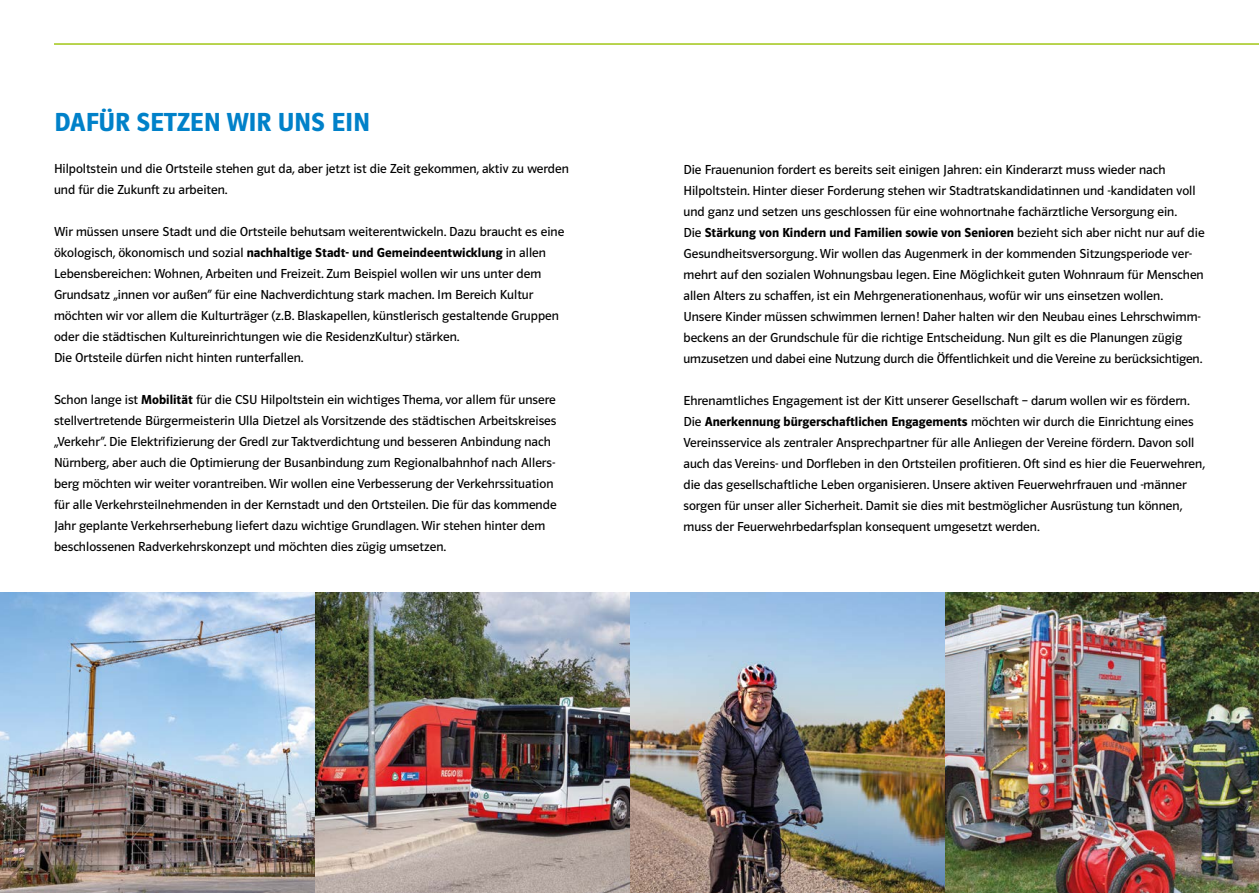
<style>
.page{position:relative;width:1259px;height:893px;background:#fff}
.page>*{position:absolute;margin:0;border:0;box-sizing:border-box;transform-origin:0 0}
.t1{font:600 27px "Polo 22 R";color:#0081c9}
.t2{font:13.5px/21px "Polo 22 R Buch";color:#000}
.t3{font:600 13.5px "Polo 22 R";color:#000}
.s1{font-family:"Polo 22 R Buch";font-weight:400}
.s2{font-family:"Polo 22 R";font-weight:600}
</style>
<div class="page">
<hr style="left:54px;top:43px;width:1205px;height:2px;background:#a2c617">
<img style="left:0;top:592px;width:1259px;height:301px">
<h1 class="t1" style="left:54px;top:108px;width:318px">DAFÜR SETZEN WIR UNS EIN</h1>
<p class="t2" style="left:54px;top:158px;width:516px">Hilpoltstein und die Ortsteile stehen gut da, aber jetzt ist die Zeit gekommen, aktiv zu werden und für die Zukunft zu arbeiten.</p>
<p class="t2" style="left:54px;top:221px;width:512px">Wir müssen unsere Stadt und die Ortsteile behutsam weiterentwickeln. Dazu braucht es eine</p>
<p class="t3" style="left:54px;top:245px;width:493px"><span class="s1">ökologisch, ökonomisch und sozial</span> nachhaltige Stadt- und Gemeindeentwicklung <span class="s1">in allen</span></p>
<p class="t2" style="left:54px;top:263px;width:506px">Lebensbereichen: Wohnen, Arbeiten und Freizeit. Zum Beispiel wollen wir uns unter dem Grundsatz „innen vor außen“ für eine Nachverdichtung stark machen. Im Bereich Kultur möchten wir vor allem die Kulturträger (z.B. Blaskapellen, künstlerisch gestaltende Gruppen oder die städtischen Kultureinrichtungen wie die ResidenzKultur) stärken.<br>Die Ortsteile dürfen nicht hinten runterfallen.</p>
<p class="t2" style="left:54px;top:389px;width:504px">Schon lange ist <span class="s2">Mobilität</span> für die CSU Hilpoltstein ein wichtiges Thema, vor allem für unsere stellvertretende Bürgermeisterin Ulla Dietzel als Vorsitzende des städtischen Arbeitskreises „Verkehr“. Die Elektrifizierung der Gredl zur Taktverdichtung und besseren Anbindung nach Nürnberg, aber auch die Optimierung der Busanbindung zum Regionalbahnhof nach Allers&shy;berg möchten wir weiter vorantreiben. Wir wollen eine Verbesserung der Verkehrssituation für alle Verkehrsteilnehmenden in der Kernstadt und den Ortsteilen. Die für das kommende Jahr geplante Verkehrserhebung liefert dazu wichtige Grundlagen. Wir stehen hinter dem beschlossenen Radverkehrskonzept und möchten dies zügig umsetzen.</p>
<p class="t2" style="left:683px;top:159px;width:513px">Die Frauenunion fordert es bereits seit einigen Jahren: ein Kinderarzt muss wieder nach<br>Hilpoltstein. Hinter dieser Forderung stehen wir Stadtratskandidatinnen und -kandidaten voll und ganz und setzen uns geschlossen für eine wohnortnahe fachärztliche Versorgung ein.</p>
<p class="t3" style="left:683px;top:225px;width:522px"><span class="s1">Die</span> Stärkung von Kindern und Familien sowie von Senioren <span class="s1">bezieht sich aber nicht nur auf die</span></p>
<p class="t2" style="left:683px;top:243px;width:522px">Gesundheitsversorgung. Wir wollen das Augenmerk in der kommenden Sitzungsperiode ver&shy;mehrt auf den sozialen Wohnungsbau legen. Eine Möglichkeit guten Wohnraum für Menschen allen Alters zu schaffen, ist ein Mehrgenerationenhaus, wofür wir uns einsetzen wollen.<br>Unsere Kinder müssen schwimmen lernen! Daher halten wir den Neubau eines Lehrschwimm&shy;beckens an der Grundschule für die richtige Entscheidung. Nun gilt es die Planungen zügig umzusetzen und dabei eine Nutzung durch die Öffentlichkeit und die Vereine zu berücksichtigen.</p>
<p class="t2" style="left:683px;top:390px;width:508px">Ehrenamtliches Engagement ist der Kitt unserer Gesellschaft – darum wollen wir es fördern.</p>
<p class="t3" style="left:683px;top:414px;width:512px"><span class="s1">Die</span> Anerkennung bürgerschaftlichen Engagements <span class="s1">möchten wir durch die Einrichtung eines</span></p>
<p class="t2" style="left:683px;top:432px;width:523px">Vereinsservice als zentraler Ansprechpartner für alle Anliegen der Vereine fördern. Davon soll auch das Vereins- und Dorfleben in den Ortsteilen profitieren. Oft sind es hier die Feuerwehren, die das gesellschaftliche Leben organisieren. Unsere aktiven Feuerwehrfrauen und -männer sorgen für unser aller Sicherheit. Damit sie dies mit bestmöglicher Ausrüstung tun können, muss der Feuerwehrbedarfsplan konsequent umgesetzt werden.</p>
</div>
